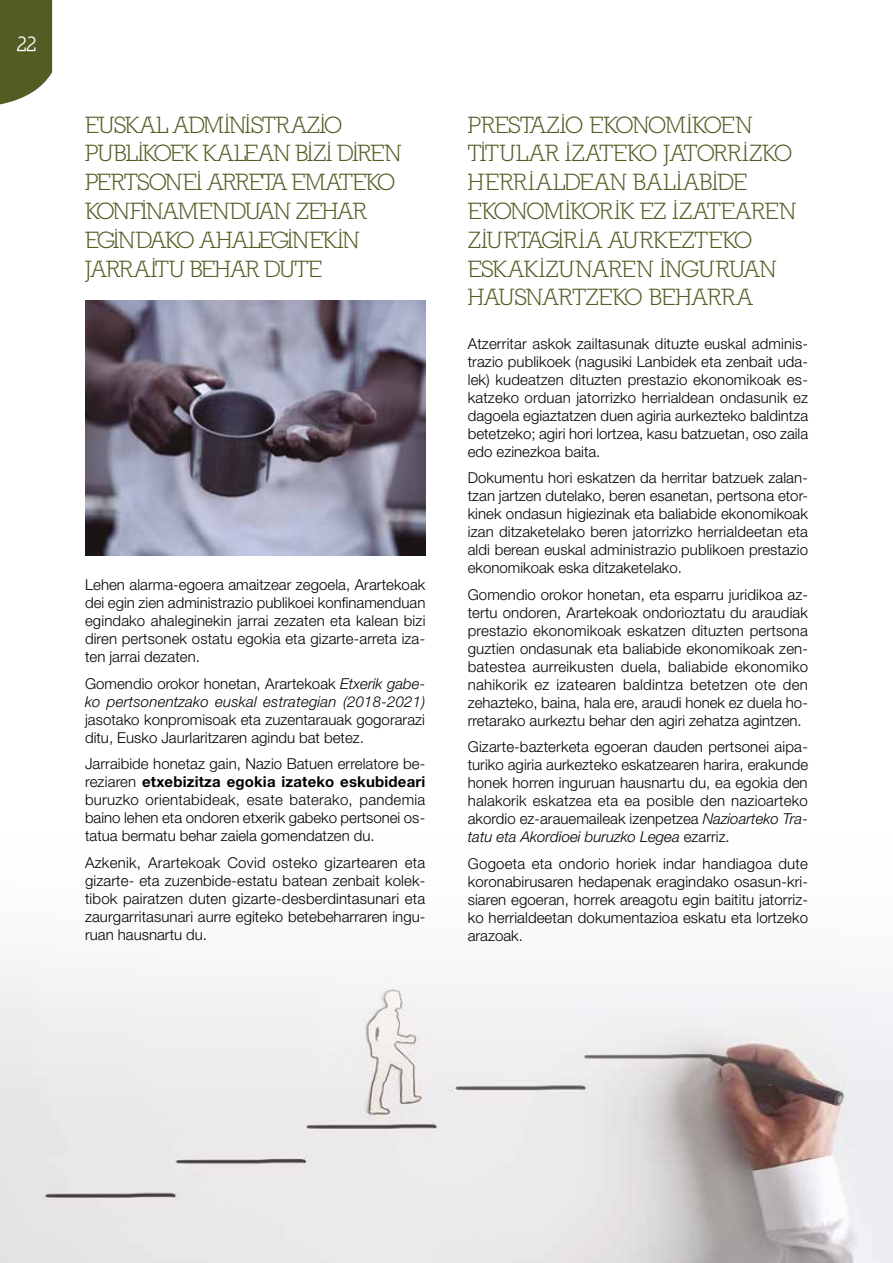
<style>
.page{position:relative;width:893px;height:1263px;background:#fff}
.page>*{position:absolute;margin:0;border:0;box-sizing:border-box;transform-origin:0 0}
._03_LADILLO_03{font:24px/28.8px "Nilland";color:#515d23}
._03_LADILLO_03-2{font:24px/28.8px "Nilland";letter-spacing:-.025em;color:#515d23}
.t1{font:700 21px "Nilland";color:#fff}
._00_TEXTO_GENERAL{font:300 15px/18px "Helvetica Neue LT Std";color:#000;text-align:justify}
.s1{font-style:italic}
.s2{font-weight:700}
</style>
<div class="page">
<svg style="left:0;top:0;width:52px;height:105px;background:#636e3b"></svg>
<img style="left:0;top:967px;width:893px;height:296px">
<img style="left:85px;top:301px;width:340px;height:254px">
<h2 class="t1" style="left:16px;top:32px;width:22px">22</h2>
<p class="_03_LADILLO_03-2" style="left:85px;top:110px;width:318px">EUSKAL ADMINISTRAZIO<br>PUBLIKOEK KALEAN BIZI DIREN<br>PERTSONEI ARRETA EMATEKO<br>KONFINAMENDUAN ZEHAR<br>EGINDAKO AHALEGINEKIN<br>JARRAITU BEHAR DUTE</p>
<p class="_00_TEXTO_GENERAL" style="left:85px;top:575px;width:342px">Lehen alarma-egoera amaitzear zegoela, Arartekoak dei egin zien administrazio publikoei konfinamenduan egindako ahaleginekin jarrai zezaten eta kalean bizi diren pertsonek ostatu egokia eta gizarte-arreta iza&shy;ten jarrai dezaten.</p>
<p class="_00_TEXTO_GENERAL" style="left:85px;top:674px;width:342px">Gomendio orokor honetan, Arartekoak <span class="s1">Etxerik gabe&shy;ko pertsonentzako euskal estrategian (2018-2021) </span>jasotako konpromisoak eta zuzentarauak gogorarazi ditu, Eusko Jaurlaritzaren agindu bat betez.</p>
<p class="_00_TEXTO_GENERAL" style="left:85px;top:754px;width:342px">Jarraibide honetaz gain, Nazio Batuen errelatore be&shy;reziaren <span class="s2">etxebizitza egokia izateko eskubideari </span>buruzko orientabideak, esate baterako, pandemia baino lehen eta ondoren etxerik gabeko pertsonei os&shy;tatua bermatu behar zaiela gomendatzen du.</p>
<p class="_00_TEXTO_GENERAL" style="left:85px;top:853px;width:342px">Azkenik, Arartekoak Covid osteko gizartearen eta gizarte- eta zuzenbide-estatu batean zenbait kolek&shy;tibok pairatzen duten gizarte-desberdintasunari eta zaurgarritasunari aurre egiteko betebeharraren ingu&shy;ruan hausnartu du.</p>
<p class="_03_LADILLO_03" style="left:468px;top:110px;width:330px">PRESTAZIO EKONOMIKOEN<br>TITULAR IZATEKO JATORRIZKO<br>HERRIALDEAN BALIABIDE<br>EKONOMIKORIK EZ IZATEAREN<br>ZIURTAGIRIA AURKEZTEKO<br>ESKAKIZUNAREN INGURUAN<br>HAUSNARTZEKO BEHARRA</p>
<p class="_00_TEXTO_GENERAL" style="left:468px;top:334px;width:342px">Atzerritar askok zailtasunak dituzte euskal adminis&shy;trazio publikoek (nagusiki Lanbidek eta zenbait uda&shy;lek) kudeatzen dituzten prestazio ekonomikoak es&shy;katzeko orduan jatorrizko herrialdean ondasunik ez dagoela egiaztatzen duen agiria aurkezteko baldintza betetzeko; agiri hori lortzea, kasu batzuetan, oso zaila edo ezinezkoa baita.</p>
<p class="_00_TEXTO_GENERAL" style="left:468px;top:469px;width:342px">Dokumentu hori eskatzen da herritar batzuek zalan&shy;tzan jartzen dutelako, beren esanetan, pertsona etor&shy;kinek ondasun higiezinak eta baliabide ekonomikoak izan ditzaketelako beren jatorrizko herrialdeetan eta aldi berean euskal administrazio publikoen prestazio ekonomikoak eska ditzaketelako.</p>
<p class="_00_TEXTO_GENERAL" style="left:468px;top:585px;width:342px">Gomendio orokor honetan, eta esparru juridikoa az&shy;tertu ondoren, Arartekoak ondorioztatu du araudiak prestazio ekonomikoak eskatzen dituzten pertsona guztien ondasunak eta baliabide ekonomikoak zen&shy;batestea aurreikusten duela, baliabide ekonomiko nahikorik ez izatearen baldintza betetzen ote den zehazteko, baina, hala ere, araudi honek ez duela ho&shy;rretarako aurkeztu behar den agiri zehatza agintzen.</p>
<p class="_00_TEXTO_GENERAL" style="left:468px;top:738px;width:342px">Gizarte-bazterketa egoeran dauden pertsonei aipa&shy;turiko agiria aurkezteko eskatzearen harira, erakunde honek horren inguruan hausnartu du, ea egokia den halakorik eskatzea eta ea posible den nazioarteko akordio ez-arauemaileak izenpetzea <span class="s1">Nazioarteko Tra&shy;tatu eta Akordioei buruzko Legea</span> ezarriz.</p>
<p class="_00_TEXTO_GENERAL" style="left:468px;top:854px;width:342px">Gogoeta eta ondorio horiek indar handiagoa dute koronabirusaren hedapenak eragindako osasun-kri&shy;siaren egoeran, horrek areagotu egin baititu jatorriz&shy;ko herrialdeetan dokumentazioa eskatu eta lortzeko arazoak.</p>
</div>
